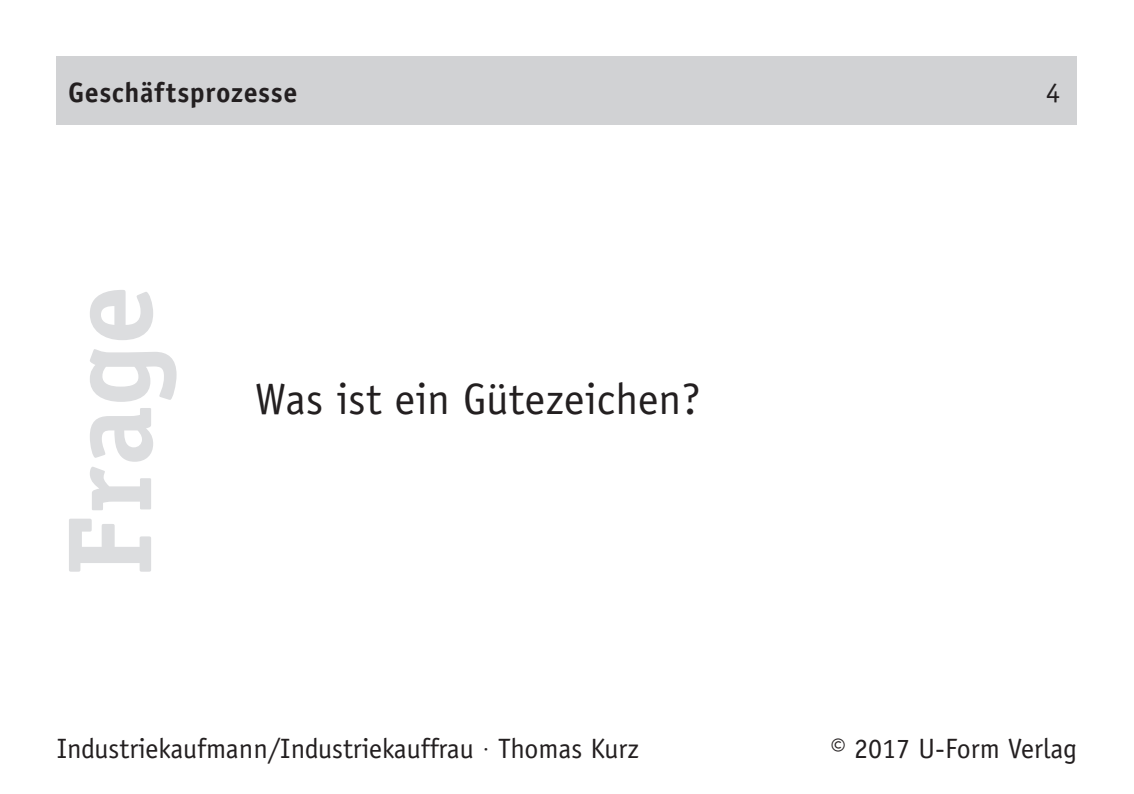
<style>
.page{position:relative;width:1134px;height:794px;background:#fff}
.page>*{position:absolute;margin:0;border:0;box-sizing:border-box;transform-origin:0 0}
.t1{font:700 120px "Officina Serif";color:#dcdddf}
.t2{font:44px "Officina Sans";letter-spacing:.005em;color:#231f20}
.t3{font:28px "Officina Sans";color:#231f20}
.t4{font:700 28px "Officina Sans";letter-spacing:.02em;color:#231f20}
.s1{font-family:"Frutiger";font-weight:300}
</style>
<div class="page">
<div style="left:57px;top:57px;width:1020px;height:68px;background:#d1d2d4"></div>
<p class="t4" style="left:68px;top:75px;width:231px">Geschäftsprozesse</p>
<h1 class="t1" style="left:35px;top:576px;width:292px;rotate:-90deg">Frage</h1>
<h2 class="t2" style="left:255px;top:373px;width:447px">Was ist ein Gütezeichen?</h2>
<p class="t3" style="left:1046px;top:76px;width:15px">4</p>
<p class="t3" style="left:57px;top:732px;width:584px">Industriekaufmann/Industriekauffrau <span class="s1">·</span> Thomas Kurz</p>
<p class="t3" style="left:830px;top:732px;width:248px">© 2017 U-Form Verlag</p>
</div>
